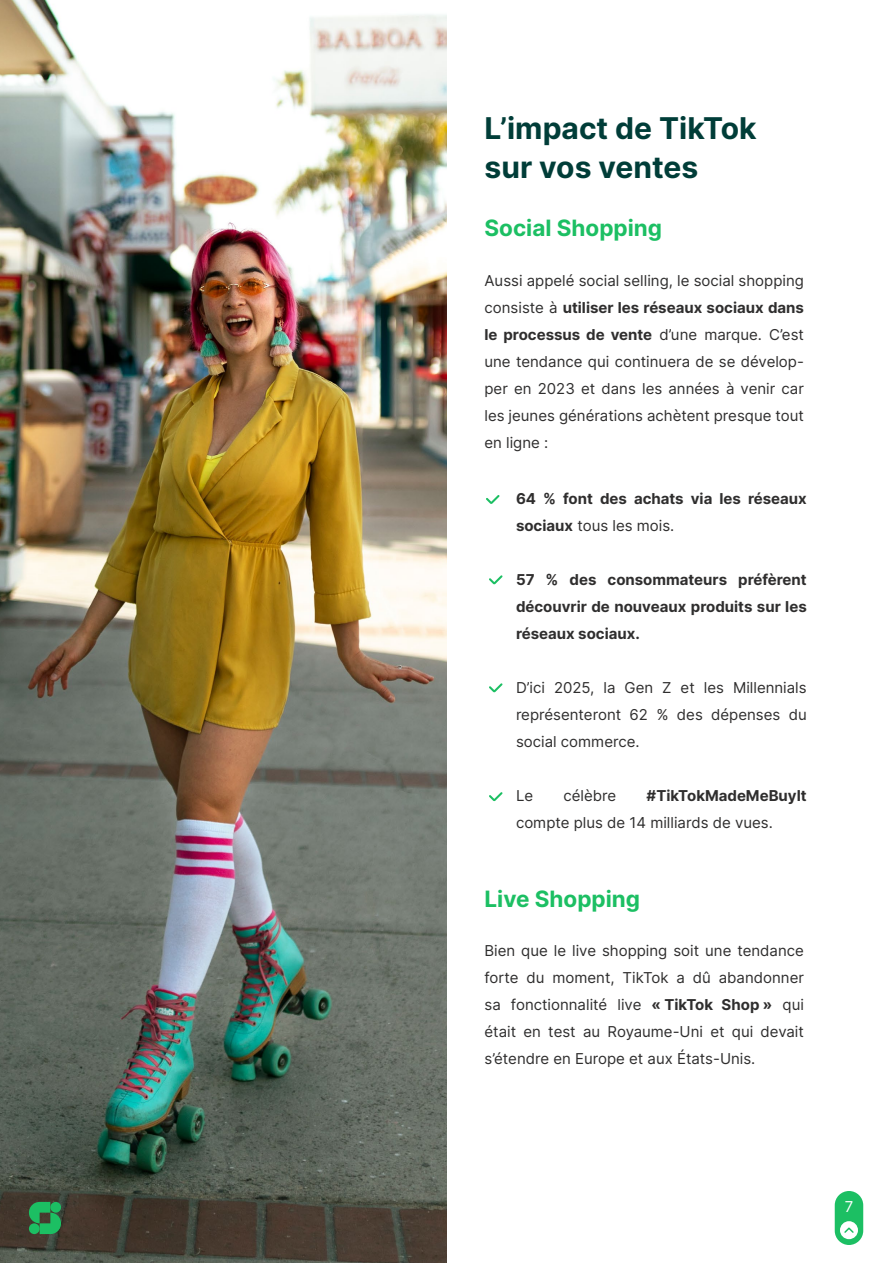
<style>
.page{position:relative;width:894px;height:1263px;background:#fff}
.page>*{position:absolute;margin:0;border:0;box-sizing:border-box;transform-origin:0 0}
.t1{font:700 30px/39px "Inter";color:#003d38}
.t2{font:700 22.5px "Inter";color:#1cbf63}
.t3{font:15px/27px "Inter";color:#2f2e2e;text-align:justify}
.t4{font:700 15px/27px "Inter";color:#2f2e2e}
.t5{font:15px "Inter";color:#fff}
.s1{font-weight:700}
.s2{font-weight:400}
</style>
<div class="page">
<svg style="left:486px;top:495px;width:14px;height:9px"></svg>
<svg style="left:489px;top:575px;width:14px;height:9px"></svg>
<svg style="left:489px;top:792px;width:14px;height:9px"></svg>
<svg style="left:489px;top:683px;width:14px;height:9px"></svg>
<img style="left:0;top:0;width:447px;height:1263px">
<div style="left:835px;top:1191px;width:28px;height:54px;background:#1cbf63;border-radius:14px"></div>
<div style="left:840px;top:1221px;width:18px;height:18px;background:#fff;border-radius:50%"></div>
<svg style="left:844px;top:1227px;width:10px;height:6px"></svg>
<svg style="left:29px;top:1202px;width:32px;height:32px"></svg>
<h1 class="t1" style="left:484px;top:107px;width:274px">L’impact de TikTok sur vos ventes</h1>
<h2 class="t2" style="left:484px;top:212px;width:179px">Social Shopping</h2>
<p class="t3" style="left:484px;top:266px;width:321px">Aussi appelé social selling, le social shopping consiste à <span class="s1">utiliser les réseaux sociaux dans le processus de vente</span> d’une marque. C’est une tendance qui continuera de se dévelop&shy;per en 2023 et dans les années à venir car les jeunes générations achètent presque tout en ligne :</p>
<p class="t4" style="left:516px;top:484px;width:292px">64 % font des achats via les réseaux sociaux <span class="s2">tous les mois.</span></p>
<p class="t4" style="left:516px;top:565px;width:292px;text-align:justify">57 % des consommateurs préfèrent découvrir de nouveaux produits sur les réseaux sociaux.</p>
<p class="t3" style="left:516px;top:673px;width:292px">D’ici 2025, la Gen Z et les Millennials représenteront 62 % des dépenses du social commerce.</p>
<p class="t3" style="left:516px;top:781px;width:19px">Le</p>
<p class="t3" style="left:564px;top:781px;width:54px">célèbre</p>
<p class="t4" style="left:647px;top:781px;width:162px">#TikTokMadeMeBuyIt</p>
<p class="t3" style="left:516px;top:808px;width:258px">compte plus de 14 milliards de vues.</p>
<h2 class="t2" style="left:484px;top:882px;width:157px">Live Shopping</h2>
<p class="t3" style="left:484px;top:937px;width:321px">Bien que le live shopping soit une tendance forte du moment, TikTok a dû abandonner sa fonctionnalité live <span class="s1">« TikTok Shop »</span> qui était en test au Royaume-Uni et qui devait s’étendre en Europe et aux États-Unis.</p>
<p class="t5" style="left:845px;top:1195px;width:10px">7</p>
</div>
